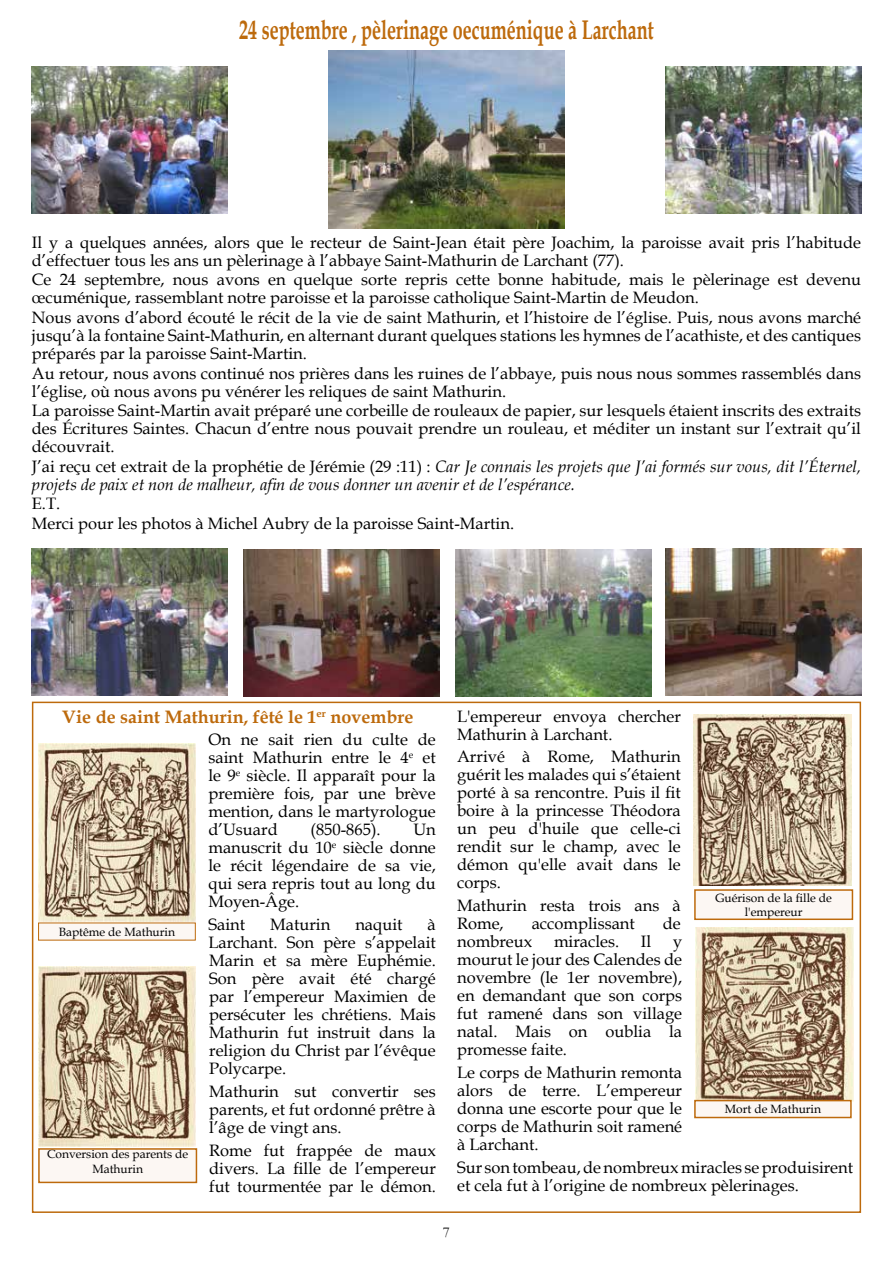
<style>
.page{position:relative;width:893px;height:1263px;background:#fff}
.page>*{position:absolute;margin:0;border:0;box-sizing:border-box;transform-origin:0 0}
.t1{font:700 27px "Book Antiqua";color:#bd6a0c;scale:.67 1}
.t2{font:700 18px "Book Antiqua";color:#bd6a0c}
.t3{font:16.5px/18px "Book Antiqua";color:#000;text-align:justify}
.t4{font:italic 16.5px/18px "Book Antiqua";color:#000}
.t5{font:15px "Garamond";color:#000}
.t6{font:12px/14.4px "Book Antiqua";color:#000;text-align:center}
.s1{font-style:normal}
</style>
<div class="page">
<img style="left:328px;top:51px;width:237px;height:177px">
<img style="left:244px;top:550px;width:196px;height:147px">
<img style="left:665px;top:549px;width:196px;height:147px">
<img style="left:456px;top:550px;width:195px;height:147px">
<img style="left:32px;top:548px;width:196px;height:147px">
<img style="left:38px;top:743px;width:158px;height:178px">
<div style="left:39px;top:923px;width:156px;height:17px;background:#fcf7f3"></div>
<img style="left:38px;top:966px;width:158px;height:180px">
<div style="left:39px;top:1149px;width:157px;height:33px;background:#fcf7f3"></div>
<div style="left:38px;top:1148px;width:159px;height:35px;border:2px solid #bd6a0c"></div>
<img style="left:694px;top:715px;width:157px;height:171px">
<div style="left:695px;top:890px;width:157px;height:29px;background:#fcf7f3"></div>
<div style="left:694px;top:889px;width:159px;height:31px;border:2px solid #bd6a0c"></div>
<img style="left:696px;top:928px;width:157px;height:173px">
<div style="left:695px;top:1100px;width:156px;height:17px;background:#fcf7f3"></div>
<div style="left:694px;top:1100px;width:158px;height:18px;border:2px solid #bd6a0c"></div>
<img style="left:665px;top:66px;width:196px;height:147px">
<img style="left:32px;top:67px;width:196px;height:146px">
<h1 class="t1" style="left:239px;top:11px;width:620px">24 septembre , pèlerinage oecuménique à Larchant</h1>
<p class="t3" style="left:32px;top:233px;width:831px">Il y a quelques années, alors que le recteur de Saint-Jean était père Joachim, la paroisse avait pris l’habitude d’effectuer tous les ans un pèlerinage à l’abbaye Saint-Mathurin de Larchant (77).</p>
<p class="t3" style="left:32px;top:270px;width:831px">Ce 24 septembre, nous avons en quelque sorte repris cette bonne habitude, mais le pèlerinage est devenu œcuménique, rassemblant notre paroisse et la paroisse catholique Saint-Martin de Meudon.</p>
<p class="t3" style="left:32px;top:308px;width:831px">Nous avons d’abord écouté le récit de la vie de saint Mathurin, et l’histoire de l’église. Puis, nous avons marché jusqu’à la fontaine Saint-Mathurin, en alternant durant quelques stations les hymnes de l’acathiste, et des cantiques préparés par la paroisse Saint-Martin.</p>
<p class="t3" style="left:32px;top:364px;width:831px">Au retour, nous avons continué nos prières dans les ruines de l’abbaye, puis nous nous sommes rassemblés dans l’église, où nous avons pu vénérer les reliques de saint Mathurin.</p>
<p class="t3" style="left:32px;top:401px;width:831px">La paroisse Saint-Martin avait préparé une corbeille de rouleaux de papier, sur lesquels étaient inscrits des extraits des Écritures Saintes. Chacun d’entre nous pouvait prendre un rouleau, et méditer un instant sur l’extrait qu’il découvrait.</p>
<p class="t4" style="left:32px;top:457px;width:831px"><span class="s1">J’ai reçu cet extrait de la prophétie de Jérémie (29 :11) :</span> Car Je connais les projets que J’ai formés sur vous, dit l’Éternel, projets de paix et non de malheur, afin de vous donner un avenir et de l’espérance.</p>
<p class="t3" style="left:32px;top:494px;width:484px;line-height:19.6px">E.T.<br>Merci pour les photos à Michel Aubry de la paroisse Saint-Martin.</p>
<p class="t2" style="left:62px;top:704px;width:353px">Vie de saint Mathurin, fêté le 1<sup>er</sup> novembre</p>
<p class="t3" style="left:208px;top:730px;width:229px">On ne sait rien du culte de saint Mathurin entre le 4<sup>e</sup> et le 9<sup>e</sup> siècle. Il apparaît pour la première fois, par une brève mention, dans le martyrologue d’Usuard</p>
<p class="t3" style="left:311px;top:820px;width:72px">(850-865).</p>
<p class="t3" style="left:208px;top:820px;width:229px;text-indent:205px">Un manuscrit du 10<sup>e</sup> siècle donne le récit légendaire de sa vie, qui sera repris tout au long du Moyen-Âge.</p>
<p class="t3" style="left:208px;top:915px;width:38px">Saint</p>
<p class="t3" style="left:270px;top:915px;width:62px">Maturin</p>
<p class="t3" style="left:355px;top:915px;width:49px">naquit</p>
<p class="t3" style="left:208px;top:915px;width:229px;text-indent:219px">à Larchant. Son père s’appelait Marin et sa mère Euphémie.<br>Son père avait été chargé par l’empereur Maximien de persécuter les chrétiens. Mais Mathurin fut instruit dans la religion du Christ par l’évêque Polycarpe.</p>
<p class="t3" style="left:209px;top:1082px;width:228px">Mathurin sut convertir ses parents, et fut ordonné prêtre à l’âge de vingt ans.</p>
<p class="t3" style="left:209px;top:1141px;width:228px">Rome fut frappée de maux divers. La fille de l’empereur fut tourmentée par le démon.</p>
<p class="t6" style="left:59px;top:924px;width:118px">Baptême de Mathurin</p>
<p class="t6" style="left:47px;top:1147px;width:143px">Conversion des parents de<br>Mathurin</p>
<p class="t3" style="left:457px;top:707px;width:225px">L'empereur envoya chercher<br>Mathurin à Larchant.</p>
<p class="t3" style="left:457px;top:747px;width:225px">Arrivé à Rome, Mathurin guérit les malades qui s’étaient porté à sa rencontre. Puis il fit boire à la princesse Théodora un peu d'huile que celle-ci rendit sur le champ, avec le démon qu'elle avait dans le corps.</p>
<p class="t3" style="left:457px;top:896px;width:225px">Mathurin resta trois ans à<br>Rome,</p>
<p class="t6" style="left:715px;top:890px;width:118px">Guérison de la fille de l'empereur</p>
<p class="t3" style="left:532px;top:914px;width:105px">accomplissant</p>
<p class="t3" style="left:663px;top:914px;width:19px">de</p>
<p class="t3" style="left:457px;top:932px;width:77px">nombreux</p>
<p class="t3" style="left:554px;top:932px;width:67px">miracles.</p>
<p class="t3" style="left:641px;top:932px;width:12px">Il</p>
<p class="t3" style="left:457px;top:932px;width:227px;text-indent:216px">y mourut le jour des Calendes de novembre (le 1er novembre), en demandant que son corps fut ramené dans son village natal. Mais on oublia la promesse faite.</p>
<p class="t3" style="left:457px;top:1063px;width:227px">Le corps de Mathurin remonta alors de terre. L’empereur donna une escorte pour que le corps de Mathurin soit ramené à Larchant.</p>
<p class="t3" style="left:457px;top:1158px;width:398px">Sur son tombeau, de nombreux miracles se produisirent et cela fut à l’origine de nombreux pèlerinages.</p>
<p class="t6" style="left:725px;top:1102px;width:98px">Mort de Mathurin</p>
<p class="t5" style="left:443px;top:1222px;width:9px">7</p>
</div>
